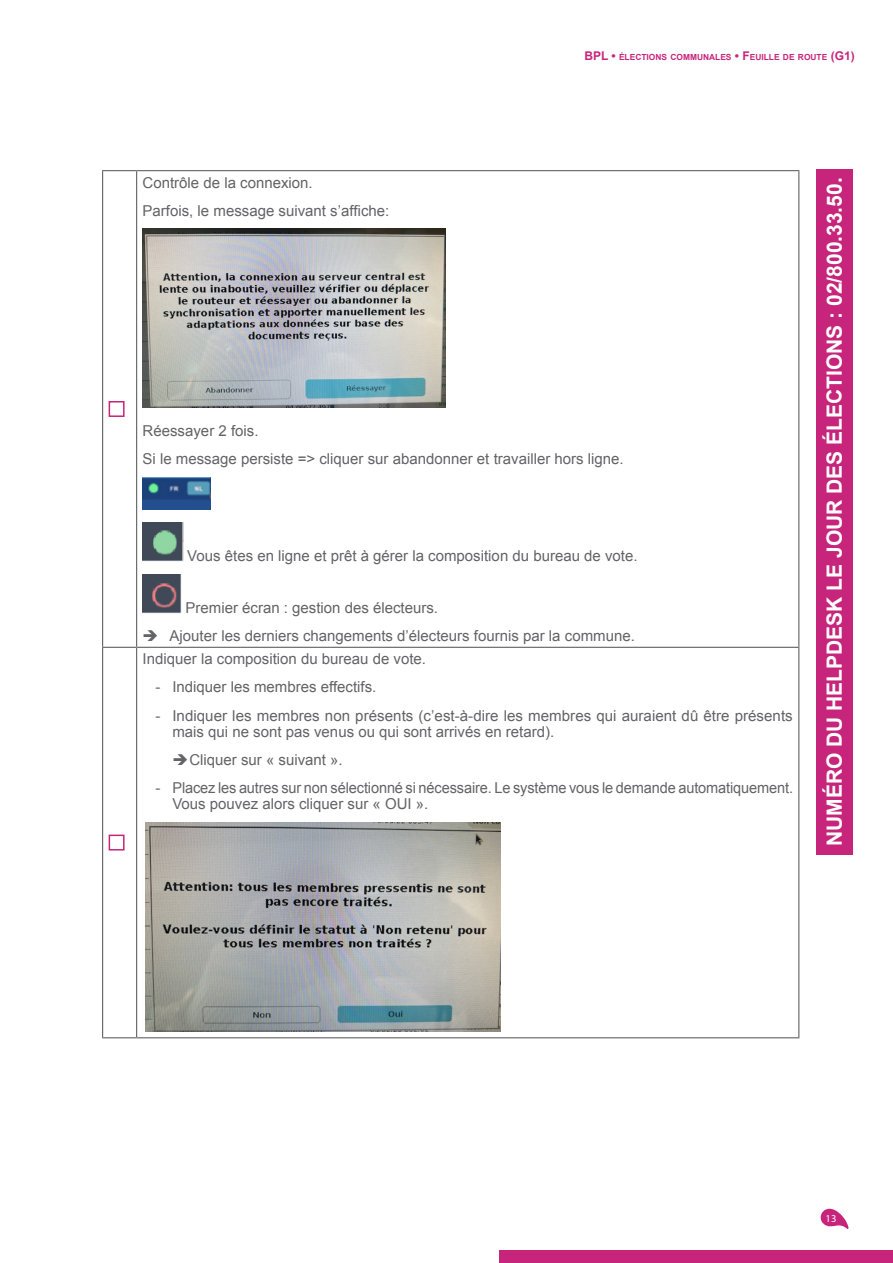
<style>
.page{position:relative;width:893px;height:1263px;background:#fff}
.page>*{position:absolute;margin:0;border:0;box-sizing:border-box;transform-origin:0 0}
.t1{font:700 21px "Arial";color:#fff}
.Elec_Corps{font:15px/16.2px "Arial";color:#636366}
.t2{font:10.5px "Myriad Pro";color:#fff}
.t3{font:700 8.4px "Arial";color:#c7257c}
.s1{font-size:12px}
</style>
<div class="page">
<div style="left:816px;top:169px;width:37px;height:686px;background:#c7257c"></div>
<hr style="left:102px;top:170px;width:35px;height:1px;background:#636366">
<hr style="left:102px;top:171px;width:1px;height:476px;background:#636366">
<hr style="left:137px;top:170px;width:662px;height:1px;background:#636366">
<hr style="left:136px;top:171px;width:1px;height:476px;background:#636366">
<hr style="left:798px;top:171px;width:1px;height:476px;background:#636366">
<hr style="left:102px;top:647px;width:35px;height:1px;background:#636366">
<hr style="left:102px;top:648px;width:1px;height:389px;background:#636366">
<hr style="left:137px;top:647px;width:662px;height:1px;background:#636366">
<hr style="left:136px;top:648px;width:1px;height:389px;background:#636366">
<hr style="left:798px;top:648px;width:1px;height:389px;background:#636366">
<hr style="left:102px;top:1037px;width:35px;height:1px;background:#636366">
<hr style="left:137px;top:1037px;width:662px;height:1px;background:#636366">
<div style="left:109px;top:401px;width:16px;height:16px;border:2px solid #c7257c"></div>
<img style="left:143px;top:229px;width:303px;height:178px">
<img style="left:143px;top:477px;width:67px;height:32px">
<img style="left:143px;top:522px;width:40px;height:39px">
<img style="left:143px;top:574px;width:38px;height:39px">
<div style="left:109px;top:834px;width:16px;height:16px;border:2px solid #c7257c"></div>
<img style="left:145px;top:822px;width:356px;height:210px">
<div style="left:500px;top:1250px;width:393px;height:13px;background:#c7257c"></div>
<svg style="left:821px;top:1209px;width:28px;height:20px"></svg>
<div style="left:822px;top:1214px;width:17px;height:8px;background:#c7257c"></div>
<p class="t3" style="left:584px;top:51px;width:272px"><span class="s1">BPL •</span> ÉLECTIONS COMMUNALES <span class="s1">• F</span>EUILLE DE ROUTE <span class="s1">(G1)</span></p>
<p class="Elec_Corps" style="left:143px;top:174px;width:172px">Contrôle de la connexion.</p>
<p class="Elec_Corps" style="left:143px;top:203px;width:248px">Parfois, le message suivant s’affiche:</p>
<p class="Elec_Corps" style="left:143px;top:422px;width:117px">Réessayer 2 fois.</p>
<p class="Elec_Corps" style="left:143px;top:451px;width:483px">Si le message persiste =&gt; cliquer sur abandonner et travailler hors ligne.</p>
<p class="Elec_Corps" style="left:187px;top:548px;width:452px">Vous êtes en ligne et prêt à gérer la composition du bureau de vote.</p>
<p class="Elec_Corps" style="left:185px;top:600px;width:254px">Premier écran : gestion des électeurs.</p>
<p class="Elec_Corps" style="left:170px;top:628px;width:467px">Ajouter les derniers changements d’électeurs fournis par la commune.</p>
<p class="Elec_Corps" style="left:143px;top:651px;width:285px">Indiquer la composition du bureau de vote.</p>
<p class="Elec_Corps" style="left:155px;top:679px;width:222px">- Indiquer les membres effectifs.</p>
<p class="Elec_Corps" style="left:172px;top:707px;width:622px;text-indent:-17px">- Indiquer les membres non présents (c’est-à-dire les membres qui auraient dû être présents mais qui ne sont pas venus ou qui sont arrivés en retard).</p>
<p class="Elec_Corps" style="left:189px;top:752px;width:155px">Cliquer sur « suivant ».</p>
<p class="Elec_Corps" style="left:172px;top:780px;width:622px;text-indent:-17px">- Placez les autres sur non sélectionné si nécessaire. Le système vous le demande automatiquement.<br>Vous pouvez alors cliquer sur « OUI ».</p>
<h1 class="t1" style="left:820px;top:846px;width:670px;rotate:-90deg">NUMÉRO DU HELPDESK LE JOUR DES ÉLECTIONS : 02/800.33.50.</h1>
<p class="t2" style="left:826px;top:1212px;width:12px">13</p>
</div>
